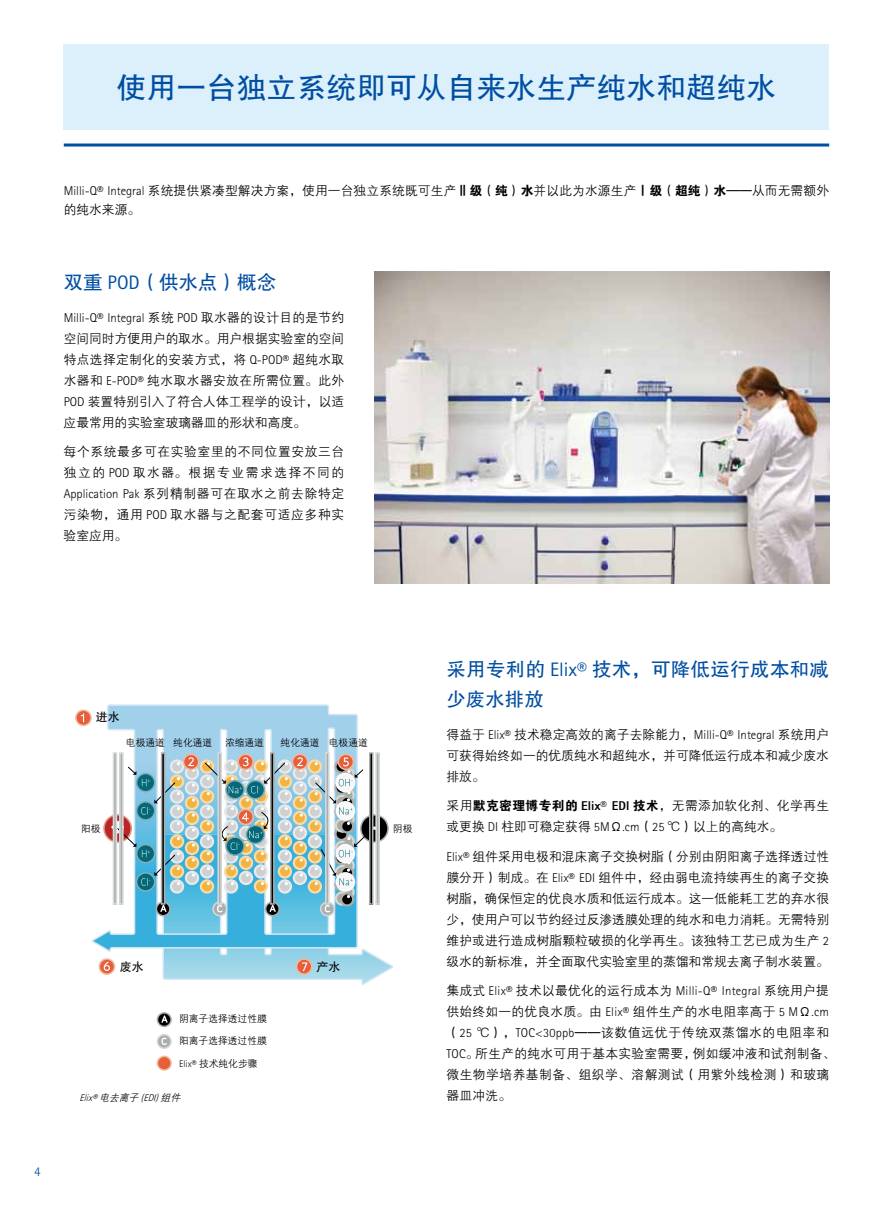
<style>
.page{position:relative;width:893px;height:1212px;background:#fff}
.page>*{position:absolute;margin:0;border:0;box-sizing:border-box;transform-origin:0 0}
.t1{font:30px "FZHTJW GB1 0";color:#004ea2}
.t2{font:19.5px/30px "FZHTJW GB1 0";letter-spacing:.015em;color:#004ea2}
.t3{font:300 13.5px "Merck Sans Serif Pro";color:#004ea2}
.t4{font:12.75px/21px "FZZDXJW GB1 0";letter-spacing:.01em;color:#000;text-align:justify}
.t5{font:300 12.75px "Merck Sans Serif Pro";letter-spacing:.005em;color:#000}
.t6{font:12px "FZHTJW GB1 0";color:#000}
.t7{font:9.75px "FZZDXJW GB1 0";color:#000}
.t8{font:italic 300 9.75px "Merck Sans Serif Pro";color:#000}
.s1{font-family:"Merck Sans Serif Pro";font-weight:300}
.s2{font-family:"FZDHTJW GB1 0"}
.s3{font-family:"Merck Sans Serif Pro"}
.s4{font-family:"FZZDXJW GB1 0";font-weight:400}
.s5{font-family:"Merck Sans Serif Pro";font-weight:800}
</style>
<div class="page">
<hr style="left:64px;top:144px;width:765px;height:3px;background:#004ea2">
<div style="left:64px;top:45px;width:765px;height:85px;background:#dcf0fc"></div>
<img style="left:375px;top:272px;width:454px;height:311px">
<svg style="left:90px;top:704px;width:268px;height:245px"></svg>
<div style="left:103px;top:814px;width:29px;height:29px;border:2px solid #dd9a82;border-radius:50%"></div>
<svg style="left:76px;top:710px;width:15px;height:15px"></svg>
<div style="left:75px;top:709px;width:17px;height:17px;border:2px solid #f4b89d;border-radius:50%"></div>
<svg style="left:81px;top:713px;width:3px;height:9px"></svg>
<div style="left:183px;top:753px;width:16px;height:17px;border:2px solid #f4b89d;border-radius:50%"></div>
<div style="left:292px;top:753px;width:16px;height:17px;border:2px solid #f4b89d;border-radius:50%"></div>
<div style="left:237px;top:753px;width:17px;height:17px;border:2px solid #f4b89d;border-radius:50%"></div>
<svg style="left:99px;top:959px;width:16px;height:15px"></svg>
<div style="left:98px;top:958px;width:17px;height:17px;border:2px solid #f4b89d;border-radius:50%"></div>
<div style="left:337px;top:753px;width:17px;height:17px;border:2px solid #f4b89d;border-radius:50%"></div>
<div style="left:157px;top:1013px;width:14px;height:13px;background:#000;border-radius:50%"></div>
<div style="left:157px;top:1012px;width:15px;height:15px;border:2px solid #abaeae;border-radius:50%"></div>
<svg style="left:161px;top:1015px;width:7px;height:8px"></svg>
<div style="left:157px;top:1034px;width:14px;height:14px;background:#abaeae;border-radius:50%"></div>
<div style="left:157px;top:1034px;width:15px;height:15px;border:2px solid #d7dada;border-radius:50%"></div>
<svg style="left:161px;top:1037px;width:6px;height:8px"></svg>
<div style="left:157px;top:1056px;width:14px;height:14px;background:#e45f3a;border-radius:50%"></div>
<div style="left:157px;top:1055px;width:15px;height:16px;border:2px solid #f4b89d;border-radius:50%"></div>
<svg style="left:104px;top:757px;width:289px;height:228px"></svg>
<div style="left:161px;top:752px;width:4px;height:153px;border:2px solid #abaeae"></div>
<div style="left:217px;top:752px;width:5px;height:153px;border:2px solid #d7dada"></div>
<div style="left:325px;top:752px;width:5px;height:153px;border:2px solid #d7dada"></div>
<div style="left:113px;top:752px;width:4px;height:153px;border:2px solid #d7dada"></div>
<div style="left:119px;top:752px;width:5px;height:153px;border:2px solid #d7dada"></div>
<div style="left:270px;top:752px;width:5px;height:153px;border:2px solid #abaeae"></div>
<div style="left:369px;top:752px;width:4px;height:153px;border:2px solid #abaeae"></div>
<div style="left:375px;top:752px;width:5px;height:153px;border:2px solid #d7dada"></div>
<h1 class="t1" style="left:116px;top:71px;width:662px">使用一台独立系统即可从自来水生产纯水和超纯水</h1>
<p class="t4" style="left:64px;top:181px;width:767px;line-height:19.2px"><span class="s1">Milli-Q® Integral</span> 系统提供紧凑型解决方案，使用一台独立系统既可生产<span class="s2">Ⅱ级（纯）水</span>并以此为水源生产<span class="s2">Ⅰ级（超纯）水</span>——从而无需额外的纯水来源。</p>
<h2 class="t2" style="left:64px;top:267px;width:214px">双重 <span class="s3">POD</span>（供水点）概念</h2>
<p class="t5" style="left:64px;top:310px;width:282px">Milli-Q® Integral <span class="s4">系统</span> POD <span class="s4">取水器的设计目的是节约</span></p>
<p class="t4" style="left:64px;top:328px;width:282px">空间同时方便用户的取水。用户根据实验室的空间特点选择定制化的安装方式，将 <span class="s1">Q-POD®</span> 超纯水取水器和 <span class="s1">E-POD®</span> 纯水取水器安放在所需位置。此外<span class="s1">POD</span> 装置特别引入了符合人体工程学的设计，以适应最常用的实验室玻璃器皿的形状和高度。</p>
<p class="t4" style="left:64px;top:442px;width:282px">每个系统最多可在实验室里的不同位置安放三台独立的 <span class="s1">POD</span> 取水器。根据专业需求选择不同的<span class="s1">Application Pak</span> 系列精制器可在取水之前去除特定污染物，通用 <span class="s1">POD</span> 取水器与之配套可适应多种实验室应用。</p>
<p class="t3" style="left:34px;top:1163px;width:8px">4</p>
<p class="t6" style="left:96px;top:711px;width:25px">进水</p>
<p class="t7" style="left:126px;top:737px;width:88px">电极通道 纯化通道</p>
<p class="t7" style="left:225px;top:737px;width:40px">浓缩通道</p>
<p class="t7" style="left:281px;top:737px;width:89px">纯化通道 电极通道</p>
<p class="t7" style="left:81px;top:823px;width:21px">阳极</p>
<p class="t7" style="left:393px;top:823px;width:21px">阴极</p>
<p class="t6" style="left:120px;top:960px;width:25px">废水</p>
<p class="t6" style="left:316px;top:960px;width:25px">产水</p>
<p class="t7" style="left:179px;top:1013px;width:89px">阴离子选择透过性膜</p>
<p class="t7" style="left:179px;top:1036px;width:89px">阳离子选择透过性膜</p>
<p class="t7" style="left:179px;top:1058px;width:80px"><span class="s1">Elix®</span> 技术纯化步骤</p>
<p class="t8" style="left:79px;top:1092px;width:105px">Elix® <span class="s4">电去离子</span> (EDI) <span class="s4">组件</span></p>
<h2 class="t2" style="left:446px;top:654px;width:384px">采用专利的 <span class="s3">Elix®</span> 技术，可降低运行成本和减少废水排放</h2>
<p class="t4" style="left:446px;top:724px;width:384px">得益于 <span class="s1">Elix®</span> 技术稳定高效的离子去除能力，<span class="s1">Milli-Q® Integral</span> 系统用户可获得始终如一的优质纯水和超纯水，并可降低运行成本和减少废水排放。</p>
<p class="t4" style="left:446px;top:795px;width:384px">采用<span class="s2">默克密理博专利的</span> <span class="s5">Elix® EDI</span> <span class="s2">技术</span>，无需添加软化剂、化学再生或更换 <span class="s1">DI</span> 柱即可稳定获得 <span class="s1">5M</span>Ω<span class="s1">.cm</span>（<span class="s1">25</span> ℃）以上的高纯水。</p>
<p class="t4" style="left:446px;top:846px;width:384px"><span class="s1">Elix®</span> 组件采用电极和混床离子交换树脂（分别由阴阳离子选择透过性膜分开）制成。在 <span class="s1">Elix® EDI</span> 组件中，经由弱电流持续再生的离子交换树脂，确保恒定的优良水质和低运行成本。这一低能耗工艺的弃水很少，使用户可以节约经过反渗透膜处理的纯水和电力消耗。无需特别维护或进行造成树脂颗粒破损的化学再生。该独特工艺已成为生产 <span class="s1">2</span>级水的新标准，并全面取代实验室里的蒸馏和常规去离子制水装置。</p>
<p class="t5" style="left:446px;top:983px;width:384px"><span class="s4">集成式</span> Elix® <span class="s4">技术以最优化的运行成本为</span> Milli-Q® Integral <span class="s4">系统用户提</span></p>
<p class="t4" style="left:446px;top:1001px;width:391px;text-align:left">供始终如一的优良水质。由 <span class="s1">Elix®</span> 组件生产的水电阻率高于 <span class="s1">5 M</span>Ω<span class="s1">.cm</span>（<span class="s1">25</span> ℃），<span class="s1">TOC&lt;30ppb</span>——该数值远优于传统双蒸馏水的电阻率和<br><span class="s1">TOC</span>。所生产的纯水可用于基本实验室需要，例如缓冲液和试剂制备、微生物学培养基制备、组织学、溶解测试（用紫外线检测）和玻璃器皿冲洗。</p>
</div>
